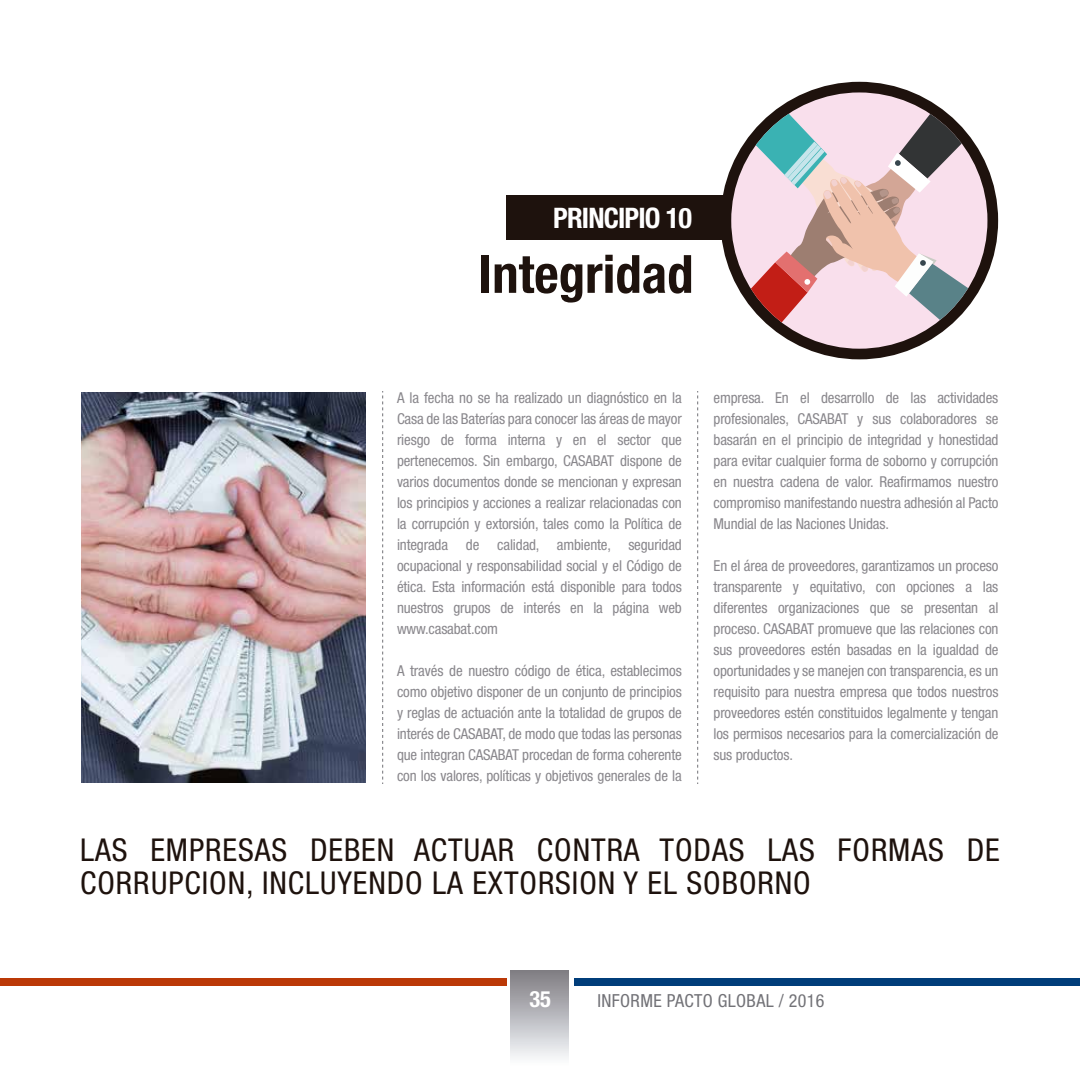
<style>
.page{position:relative;width:1080px;height:1080px;background:#fff}
.page>*{position:absolute;margin:0;border:0;box-sizing:border-box;transform-origin:0 0}
.t1{font:700 condensed 52.8px "Helvetica Neue";color:#1e120d}
.t2{font:condensed 31.5px/33px "Helvetica Neue";letter-spacing:.03em;color:#1e120d}
.t3{font:700 condensed 28.35px "Helvetica Neue";letter-spacing:-.03em;color:#fff}
.t4{font:700 condensed 22.5px "Helvetica Neue";color:#fff}
.t5{font:condensed 18px "Helvetica Neue";letter-spacing:.02em;color:#727277}
.t6{font:condensed 15px/21px "Helvetica Neue";letter-spacing:-.01em;color:#89878c;text-align:justify}
</style>
<div class="page">
<img style="left:81px;top:393px;width:285px;height:390px">
<div style="left:511px;top:970px;width:57px;height:110px;background:linear-gradient(to bottom,#7f7e84,#fff)"></div>
<svg style="left:697px;top:391px;width:1px;height:393px"></svg>
<svg style="left:382px;top:391px;width:1px;height:393px"></svg>
<div style="left:0;top:979px;width:506px;height:7px;background:#bb3907"></div>
<div style="left:574px;top:979px;width:506px;height:7px;background:#003d7a"></div>
<div style="left:721px;top:82px;width:277px;height:277px;background:#1e120d;border-radius:50%"></div>
<div style="left:506px;top:195px;width:254px;height:45px;background:#1e120d"></div>
<svg style="left:731px;top:92px;width:256px;height:257px"></svg>
<h3 class="t3" style="left:553px;top:201px;width:140px">PRINCIPIO 10</h3>
<h1 class="t1" style="left:479px;top:242px;width:216px">Integridad</h1>
<p class="t6" style="left:397px;top:387px;width:286px">A la fecha no se ha realizado un diagnóstico en la Casa de las Baterías para conocer las áreas de mayor riesgo de forma interna y en el sector que pertenecemos. Sin embargo, CASABAT dispone de varios documentos donde se mencionan y expresan los principios y acciones a realizar relacionadas con la corrupción y extorsión, tales como la Política de integrada de calidad, ambiente, seguridad ocupacional y responsabilidad social y el Código de ética. Esta información está disponible para todos nuestros grupos de interés en la página web www.casabat.com</p>
<p class="t6" style="left:397px;top:660px;width:286px">A través de nuestro código de ética, establecimos como objetivo disponer de un conjunto de principios y reglas de actuación ante la totalidad de grupos de interés de CASABAT, de modo que todas las personas que integran CASABAT procedan de forma coherente con los valores, políticas y objetivos generales de la</p>
<p class="t6" style="left:714px;top:387px;width:286px">empresa. En el desarrollo de las actividades profesionales, CASABAT y sus colaboradores se basarán en el principio de integridad y honestidad para evitar cualquier forma de soborno y corrupción en nuestra cadena de valor. Reafirmamos nuestro compromiso manifestando nuestra adhesión al Pacto Mundial de las Naciones Unidas.</p>
<p class="t6" style="left:714px;top:555px;width:286px">En el área de proveedores, garantizamos un proceso transparente y equitativo, con opciones a las diferentes organizaciones que se presentan al proceso. CASABAT promueve que las relaciones con sus proveedores estén basadas en la igualdad de oportunidades y se manejen con transparencia, es un requisito para nuestra empresa que todos nuestros proveedores estén constituidos legalmente y tengan los permisos necesarios para la comercialización de sus productos.</p>
<h2 class="t2" style="left:80px;top:833px;width:921px">LAS EMPRESAS DEBEN ACTUAR CONTRA TODAS LAS FORMAS DE<br>CORRUPCION, INCLUYENDO LA EXTORSION Y EL SOBORNO</h2>
<h3 class="t4" style="left:529px;top:986px;width:23px">35</h3>
<p class="t5" style="left:598px;top:990px;width:228px">INFORME PACTO GLOBAL / 2016</p>
</div>
